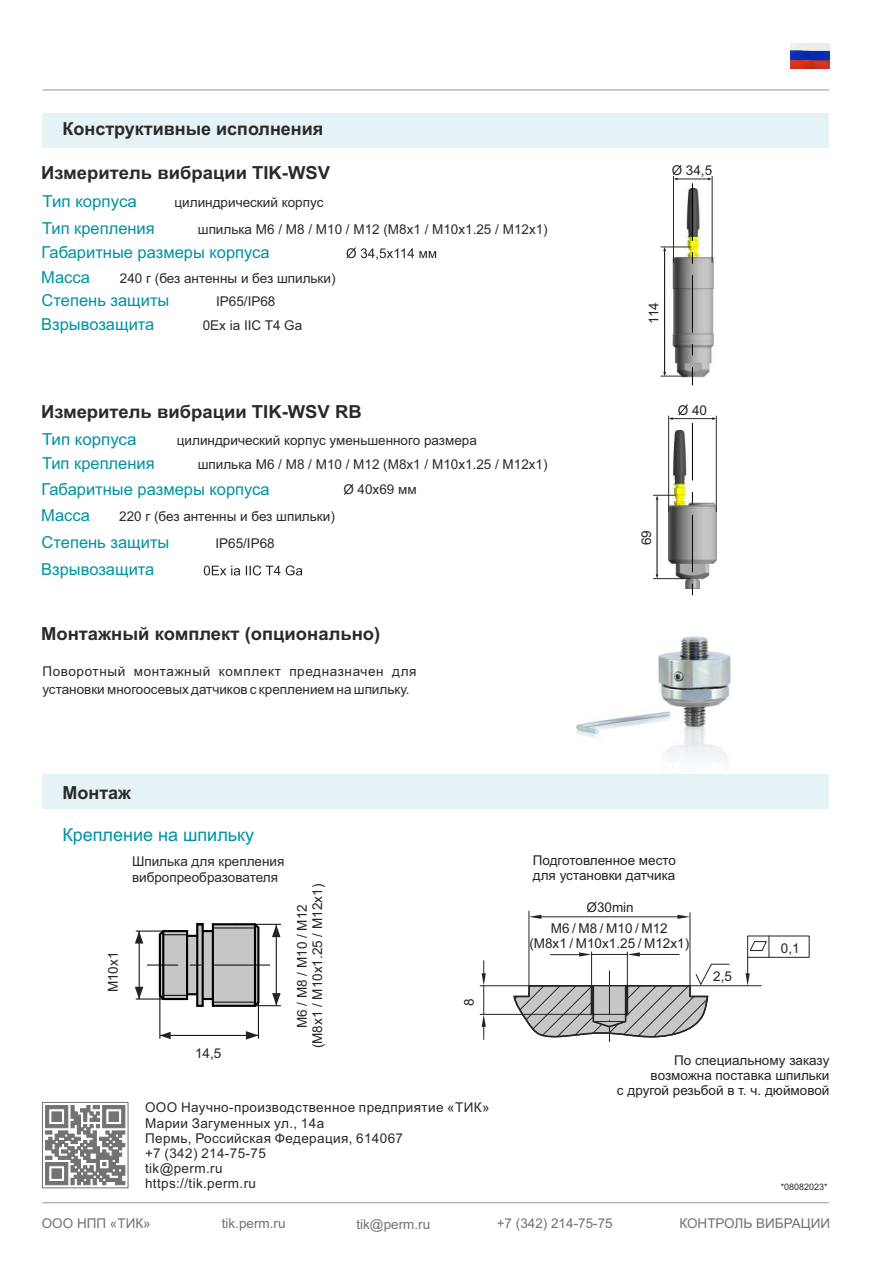
<style>
.page{position:relative;width:893px;height:1263px;background:#fff}
.page>*{position:absolute;margin:0;border:0;box-sizing:border-box;transform-origin:0 0}
.t1{font:700 18px "Arial";color:#2b2a29}
.t2{font:18px "Arial";color:#0092a1}
.t3{font:16.5px/23.1px "Arial";color:#0092a1}
.t4{font:13.5px/15.1px "Arial";color:#2b2a29}
.t5{font:13.5px/15.1px "Arial";color:#252422;text-align:center}
.t6{font:13.5px/15.1px "Arial";letter-spacing:.03em;color:#2b2a29}
.t7{font:13.5px "Arial";color:#727271}
.t8{font:9px "Arial";color:#2b2a29}
</style>
<div class="page">
<img style="left:575px;top:636px;width:156px;height:123px">
<svg style="left:42px;top:1102px;width:86px;height:86px"></svg>
<hr style="left:42px;top:1202px;width:787px;height:1px;background:#9d9e9e">
<div style="left:42px;top:113px;width:787px;height:34px;background:#e5f3f6"></div>
<img style="left:693px;top:430px;width:24px;height:159px">
<img style="left:693px;top:188px;width:21px;height:190px">
<div style="left:43px;top:774px;width:786px;height:34px;background:#e5f3f6"></div>
<hr style="left:529px;top:911px;width:1px;height:75px;background:#252423">
<hr style="left:690px;top:913px;width:1px;height:73px;background:#252423">
<hr style="left:541px;top:916px;width:136px;height:1px;background:#252423">
<svg style="left:529px;top:915px;width:12px;height:4px"></svg>
<svg style="left:677px;top:915px;width:13px;height:4px"></svg>
<hr style="left:480px;top:985px;width:49px;height:1px;background:#252423">
<hr style="left:480px;top:1014px;width:112px;height:1px;background:#252423">
<svg style="left:482px;top:961px;width:4px;height:78px"></svg>
<hr style="left:690px;top:985px;width:71px;height:1px;background:#252423">
<div style="left:747px;top:936px;width:62px;height:22px;border:1px solid #252423"></div>
<svg style="left:746px;top:936px;width:24px;height:50px"></svg>
<svg style="left:512px;top:963px;width:218px;height:78px"></svg>
<hr style="left:627px;top:952px;width:1px;height:34px;background:#252423">
<hr style="left:591px;top:952px;width:1px;height:34px;background:#252423">
<hr style="left:640px;top:954px;width:39px;height:1px;background:#252423">
<hr style="left:592px;top:954px;width:35px;height:1px;background:#252423">
<svg style="left:627px;top:952px;width:13px;height:4px"></svg>
<svg style="left:587px;top:901px;width:10px;height:12px"></svg>
<svg style="left:550px;top:952px;width:42px;height:4px"></svg>
<hr style="left:160px;top:1035px;width:98px;height:1px;background:#000">
<hr style="left:159px;top:965px;width:1px;height:74px;background:#000">
<hr style="left:258px;top:965px;width:1px;height:74px;background:#000">
<svg style="left:160px;top:1032px;width:11px;height:7px"></svg>
<svg style="left:246px;top:1031px;width:12px;height:9px"></svg>
<svg style="left:135px;top:923px;width:146px;height:86px"></svg>
<svg style="left:344px;top:484px;width:10px;height:11px"></svg>
<svg style="left:346px;top:247px;width:90px;height:13px"></svg>
<hr style="left:712px;top:176px;width:1px;height:87px;background:#2b2a29">
<hr style="left:677px;top:179px;width:32px;height:1px;background:#2b2a29">
<svg style="left:661px;top:165px;width:32px;height:220px"></svg>
<hr style="left:716px;top:416px;width:1px;height:96px;background:#2b2a29">
<hr style="left:672px;top:418px;width:41px;height:1px;background:#2b2a29">
<svg style="left:653px;top:404px;width:40px;height:192px"></svg>
<hr style="left:42px;top:89px;width:787px;height:1px;background:#9d9e9e">
<img style="left:791px;top:43px;width:38px;height:26px">
<svg style="left:204px;top:565px;width:98px;height:10px"></svg>
<h1 class="t1" style="left:62px;top:122px;width:262px">Конструктивные исполнения</h1>
<h1 class="t1" style="left:41px;top:165px;width:290px">Измеритель вибрации TIK-WSV</h1>
<p class="t4" style="left:198px;top:191px;width:351px;line-height:26.4px;text-indent:-23px">цилиндрический корпус<br>шпилька M6 / M8 / M10 / M12 (M8x1 / M10x1.25 / M12x1)</p>
<p class="t3" style="left:42px;top:242px;width:230px">Габаритные размеры корпуса</p>
<p class="t3" style="left:43px;top:192px;width:96px">Тип корпуса</p>
<p class="t3" style="left:42px;top:218px;width:114px">Тип крепления</p>
<p class="t3" style="left:41px;top:267px;width:130px">Масса<br>Степень защиты</p>
<p class="t4" style="left:120px;top:272px;width:217px">240 г (без антенны и без шпильки)</p>
<p class="t4" style="left:216px;top:295px;width:61px">IP65/IP68</p>
<p class="t3" style="left:41px;top:314px;width:115px">Взрывозащита</p>
<p class="t4" style="left:203px;top:319px;width:101px">0Ex ia IIC T4 Ga</p>
<h1 class="t1" style="left:41px;top:405px;width:322px">Измеритель вибрации TIK-WSV RB</h1>
<p class="t3" style="left:42px;top:429px;width:96px">Тип корпуса</p>
<p class="t4" style="left:198px;top:429px;width:351px;line-height:24.3px;text-indent:-21px">цилиндрический корпус уменьшенного размера<br>шпилька M6 / M8 / M10 / M12 (M8x1 / M10x1.25 / M12x1)</p>
<p class="t3" style="left:41px;top:479px;width:230px">Габаритные размеры корпуса</p>
<p class="t3" style="left:42px;top:453px;width:114px">Тип крепления</p>
<p class="t4" style="left:343px;top:483px;width:75px">O 40х69 мм</p>
<p class="t3" style="left:41px;top:503px;width:130px;line-height:27px">Масса<br>Степень защиты</p>
<p class="t4" style="left:119px;top:510px;width:217px">220 г (без антенны и без шпильки)</p>
<p class="t4" style="left:215px;top:537px;width:61px">IP65/IP68</p>
<p class="t3" style="left:41px;top:559px;width:115px">Взрывозащита</p>
<h1 class="t1" style="left:41px;top:627px;width:341px">Монтажный комплект (опционально)</h1>
<p class="t4" style="left:42px;top:663px;width:376px;line-height:18.1px">Поворотный монтажный комплект предназначен для установки многоосевых датчиков с креплением на шпильку.</p>
<h1 class="t1" style="left:63px;top:786px;width:70px">Монтаж</h1>
<h1 class="t2" style="left:62px;top:827px;width:193px">Крепление на шпильку</h1>
<p class="t5" style="left:672px;top:164px;width:42px">O 34,5</p>
<p class="t5" style="left:647px;top:324px;width:23px;rotate:-90deg">114</p>
<p class="t5" style="left:678px;top:404px;width:31px">O 40</p>
<p class="t5" style="left:640px;top:545px;width:17px;rotate:-90deg">69</p>
<p class="t5" style="left:107px;top:992px;width:42px;rotate:-90deg">M10x1</p>
<p class="t4" style="left:132px;top:855px;width:154px">Шпилька для крепления вибропреобразователя</p>
<p class="t5" style="left:195px;top:1047px;width:28px">14,5</p>
<p class="t5" style="left:296px;top:1048px;width:166px;rotate:-90deg">M6 / M8 / M10 / M12 (M8x1 / M10x1.25 / M12x1)</p>
<p class="t5" style="left:463px;top:1006px;width:9px;rotate:-90deg">8</p>
<p class="t6" style="left:145px;top:1101px;width:346px">ООО Научно-производственное предприятие «ТИК»<br>Марии Загуменных ул., 14а<br>Пермь, Российская Федерация, 614067<br>+7 (342) 214-75-75<br>tik@perm.ru<br>https://tik.perm.ru</p>
<p class="t5" style="left:533px;top:853px;width:145px;text-align:left">Подготовленное место для установки датчика</p>
<p class="t5" style="left:586px;top:901px;width:49px">O30min</p>
<p class="t5" style="left:529px;top:922px;width:161px">M6 / M8 / M10 / M12<br>(M8x1 / M10x1.25 / M12x1)</p>
<p class="t5" style="left:713px;top:970px;width:20px">2,5</p>
<p class="t5" style="left:781px;top:942px;width:20px">0,1</p>
<p class="t5" style="left:617px;top:1054px;width:214px;text-align:right">По специальному заказу возможна поставка шпильки<br>с другой резьбой в т. ч. дюймовой</p>
<p class="t8" style="left:781px;top:1183px;width:49px">*08082023*</p>
<p class="t7" style="left:42px;top:1218px;width:111px">ООО НПП «ТИК»</p>
<p class="t7" style="left:222px;top:1218px;width:65px">tik.perm.ru</p>
<p class="t7" style="left:356px;top:1219px;width:75px">tik@perm.ru</p>
<p class="t7" style="left:497px;top:1218px;width:117px">+7 (342) 214-75-75</p>
<p class="t7" style="left:679px;top:1218px;width:152px">КОНТРОЛЬ ВИБРАЦИИ</p>
</div>
